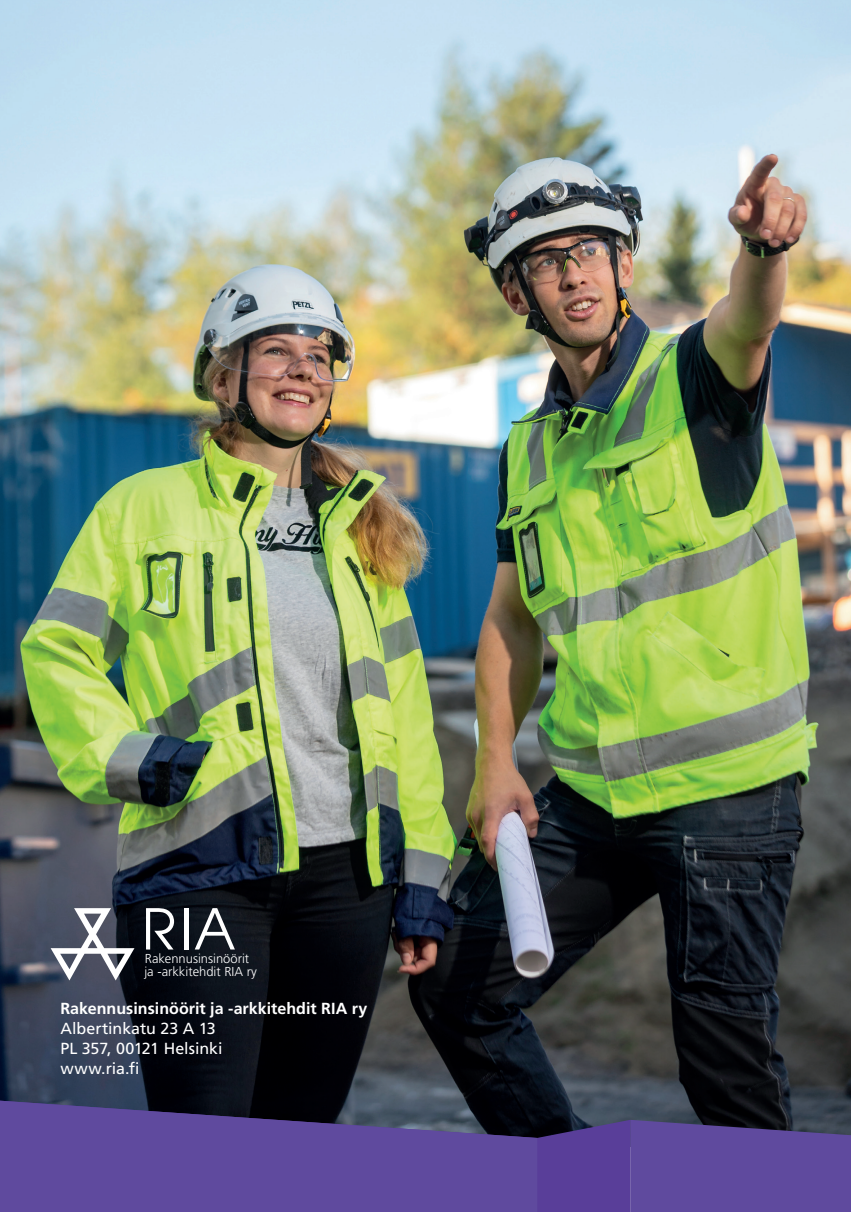
<style>
.page{position:relative;width:851px;height:1212px;background:#fff}
.page>*{position:absolute;margin:0;border:0;box-sizing:border-box;transform-origin:0 0}
.leipis{font:16.05px "Frutiger LT Std";color:#fff}
.leipis-2{font:700 16.05px "Frutiger LT Std";color:#fff}
.t1{font:300 12.9px/12.9px "Frutiger LT Std";color:#fff}
</style>
<div class="page">
<img style="left:0;top:0;width:850px;height:1120px">
<svg style="left:630px;top:1120px;width:220px;height:92px;background:#5a4895"></svg>
<svg style="left:537px;top:1101px;width:93px;height:111px;background:#4c3a81"></svg>
<svg style="left:0;top:1101px;width:537px;height:111px;background:#55448c"></svg>
<svg style="left:146px;top:908px;width:89px;height:41px"></svg>
<svg style="left:51px;top:908px;width:83px;height:72px"></svg>
<p class="t1" style="left:144px;top:952px;width:114px">Rakennusinsinöörit ja -arkkitehdit RIA ry</p>
<p class="leipis-2" style="left:60px;top:998px;width:308px">Rakennusinsinöörit ja -arkkitehdit RIA ry</p>
<p class="leipis" style="left:60px;top:1018px;width:157px">Albertinkatu 23 A 13</p>
<p class="leipis" style="left:60px;top:1039px;width:164px">PL 357, 00121 Helsinki</p>
<p class="leipis" style="left:60px;top:1059px;width:81px">www.ria.fi</p>
</div>
